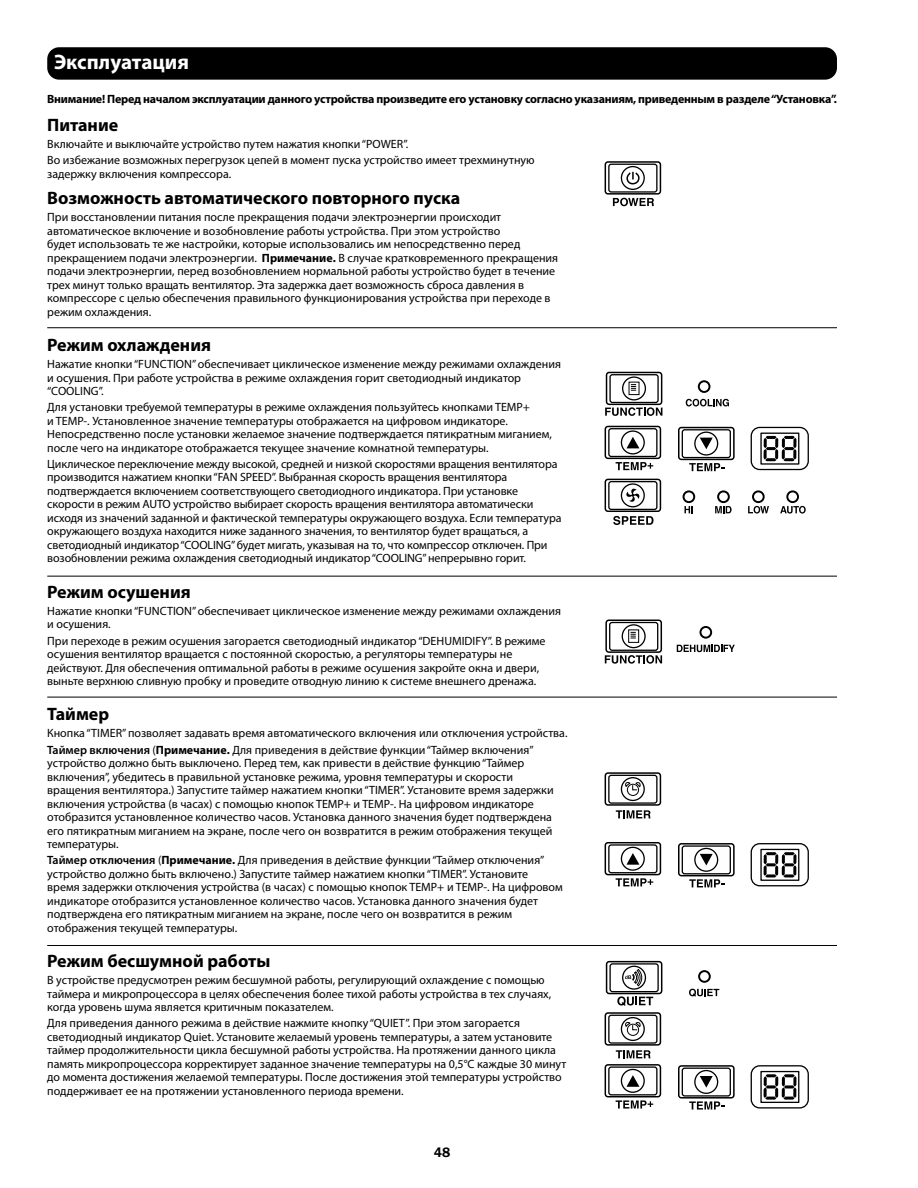
<style>
.page{position:relative;width:918px;height:1188px;background:#fff}
.page>*{position:absolute;margin:0;border:0;box-sizing:border-box;transform-origin:0 0}
.t1{font:700 21px "Myriad Pro";color:#fff}
.t2{font:700 18px "Myriad Pro";color:#000}
.t3{font:600 13.5px "Franklin Gothic IT Cby BT";color:#000}
.t4{font:12px/13.5px "Myriad Pro";color:#000}
.t5{font:700 12px "Myriad Pro";letter-spacing:-.02em;color:#000}
.s1{font-weight:700}
.s2{font-weight:600}
</style>
<div class="page">
<div style="left:47px;top:47px;width:790px;height:33px;background:#000;border-radius:12px"></div>
<hr style="left:47px;top:327px;width:790px;height:1px;background:#000">
<hr style="left:47px;top:576px;width:790px;height:1px;background:#000">
<hr style="left:47px;top:697px;width:790px;height:1px;background:#000">
<hr style="left:47px;top:945px;width:790px;height:1px;background:#000">
<div style="left:605px;top:161px;width:56px;height:34px;border:2px solid #000;border-radius:3px"></div>
<svg style="left:608px;top:163px;width:50px;height:43px"></svg>
<div style="left:606px;top:372px;width:56px;height:33px;border:2px solid #000;border-radius:3px"></div>
<svg style="left:605px;top:373px;width:57px;height:43px"></svg>
<div style="left:605px;top:620px;width:57px;height:33px;border:2px solid #000;border-radius:3px"></div>
<svg style="left:605px;top:621px;width:57px;height:43px"></svg>
<div style="left:698px;top:380px;width:12px;height:13px;border:2px solid #000;border-radius:50%"></div>
<svg style="left:686px;top:399px;width:43px;height:7px"></svg>
<div style="left:605px;top:426px;width:56px;height:33px;border:2px solid #000;border-radius:3px"></div>
<svg style="left:608px;top:427px;width:50px;height:43px"></svg>
<div style="left:605px;top:842px;width:56px;height:33px;border:2px solid #000;border-radius:3px"></div>
<svg style="left:608px;top:844px;width:50px;height:42px"></svg>
<div style="left:605px;top:1064px;width:56px;height:33px;border:2px solid #000;border-radius:3px"></div>
<svg style="left:608px;top:1066px;width:50px;height:43px"></svg>
<div style="left:678px;top:427px;width:57px;height:33px;border:2px solid #000;border-radius:3px"></div>
<svg style="left:681px;top:429px;width:51px;height:42px"></svg>
<div style="left:678px;top:843px;width:57px;height:33px;border:2px solid #000;border-radius:3px"></div>
<svg style="left:681px;top:845px;width:51px;height:42px"></svg>
<div style="left:678px;top:1065px;width:57px;height:34px;border:2px solid #000;border-radius:3px"></div>
<svg style="left:681px;top:1067px;width:51px;height:43px"></svg>
<div style="left:751px;top:427px;width:58px;height:43px;border:1px solid #000;border-radius:8px"></div>
<div style="left:760px;top:433px;width:39px;height:32px;border:1px solid #000"></div>
<svg style="left:764px;top:436px;width:32px;height:25px"></svg>
<div style="left:751px;top:843px;width:58px;height:43px;border:1px solid #000;border-radius:8px"></div>
<div style="left:760px;top:849px;width:39px;height:32px;border:1px solid #000"></div>
<svg style="left:764px;top:852px;width:32px;height:25px"></svg>
<div style="left:751px;top:1065px;width:58px;height:44px;border:1px solid #000;border-radius:8px"></div>
<div style="left:760px;top:1071px;width:39px;height:32px;border:1px solid #000"></div>
<svg style="left:764px;top:1074px;width:32px;height:26px"></svg>
<div style="left:605px;top:479px;width:56px;height:33px;border:2px solid #000;border-radius:3px"></div>
<svg style="left:608px;top:480px;width:50px;height:45px"></svg>
<svg style="left:682px;top:490px;width:124px;height:24px"></svg>
<div style="left:700px;top:626px;width:12px;height:13px;border:2px solid #000;border-radius:50%"></div>
<svg style="left:677px;top:645px;width:58px;height:7px"></svg>
<div style="left:605px;top:772px;width:56px;height:34px;border:2px solid #000;border-radius:3px"></div>
<svg style="left:616px;top:810px;width:35px;height:8px"></svg>
<svg style="left:608px;top:774px;width:50px;height:30px"></svg>
<div style="left:605px;top:1012px;width:56px;height:34px;border:2px solid #000;border-radius:3px"></div>
<svg style="left:616px;top:1050px;width:35px;height:8px"></svg>
<svg style="left:608px;top:1014px;width:50px;height:30px"></svg>
<div style="left:698px;top:970px;width:13px;height:13px;border:2px solid #000;border-radius:50%"></div>
<svg style="left:689px;top:989px;width:30px;height:8px"></svg>
<div style="left:606px;top:961px;width:56px;height:33px;border:2px solid #000;border-radius:3px"></div>
<svg style="left:609px;top:963px;width:50px;height:43px"></svg>
<h1 class="t1" style="left:54px;top:48px;width:136px">Эксплуатация</h1>
<p class="t5" style="left:47px;top:92px;width:791px">Внимание! Перед началом эксплуатации данного устройства произведите его установку согласно указаниям, приведенным в разделе “Установка”.</p>
<h2 class="t2" style="left:47px;top:113px;width:73px">Питание</h2>
<p class="t4" style="left:47px;top:136px;width:489px;line-height:16.2px">Включайте и выключайте устройство путем нажатия кнопки “POWER”.<br>Во избежание возможных перегрузок цепей в момент пуска устройство имеет трехминутную</p>
<p class="t4" style="left:47px;top:167px;width:186px">задержку включения компрессора.</p>
<h2 class="t2" style="left:47px;top:186px;width:415px">Возможность автоматического повторного пуска</h2>
<p class="t4" style="left:47px;top:210px;width:512px">При восстановлении питания после прекращения подачи электроэнергии происходит автоматическое включение и возобновление работы устройства. При этом устройство<br>будет использовать те же настройки, которые использовались им непосредственно перед прекращением подачи электроэнергии. <span class="s1">Примечание.</span> В случае кратковременного прекращения подачи электроэнергии, перед возобновлением нормальной работы устройство будет в течение трех минут только вращать вентилятор. Эта задержка дает возможность сброса давления в компрессоре с целью обеспечения правильного функционирования устройства при переходе в режим охлаждения.</p>
<h2 class="t2" style="left:47px;top:333px;width:165px">Режим охлаждения</h2>
<p class="t4" style="left:47px;top:357px;width:515px">Нажатие кнопки “FUNCTION” обеспечивает циклическое изменение между режимами охлаждения и осушения. При работе устройства в режиме охлаждения горит светодиодный индикатор “COOLING”.</p>
<p class="t4" style="left:47px;top:400px;width:506px">Для установки требуемой температуры в режиме охлаждения пользуйтесь кнопками TEMP+<br>и TEMP-. Установленное значение температуры отображается на цифровом индикаторе.<br>Непосредственно после установки желаемое значение подтверждается пятикратным миганием, после чего на индикаторе отображается текущее значение комнатной температуры.</p>
<p class="t4" style="left:47px;top:457px;width:516px">Циклическое переключение между высокой, средней и низкой скоростями вращения вентилятора производится нажатием кнопки “FAN SPEED”. Выбранная скорость вращения вентилятора подтверждается включением соответствующего светодиодного индикатора. При установке скорости в режим AUTO устройство выбирает скорость вращения вентилятора автоматически исходя из значений заданной и фактической температуры окружающего воздуха. Если температура окружающего воздуха находится ниже заданного значения, то вентилятор будет вращаться, а светодиодный индикатор “COOLING” будет мигать, указывая на то, что компрессор отключен. При возобновлении режима охлаждения светодиодный индикатор “COOLING” непрерывно горит.</p>
<h2 class="t2" style="left:47px;top:580px;width:145px">Режим осушения</h2>
<p class="t4" style="left:47px;top:604px;width:515px">Нажатие кнопки “FUNCTION” обеспечивает циклическое изменение между режимами охлаждения и осушения.</p>
<p class="t4" style="left:47px;top:634px;width:500px">При переходе в режим осушения загорается светодиодный индикатор “DEHUMIDIFY”. В режиме осушения вентилятор вращается с постоянной скоростью, а регуляторы температуры не действуют. Для обеспечения оптимальной работы в режиме осушения закройте окна и двери, выньте верхнюю сливную пробку и проведите отводную линию к системе внешнего дренажа.</p>
<h2 class="t2" style="left:47px;top:702px;width:63px">Таймер</h2>
<p class="t4" style="left:47px;top:725px;width:522px;line-height:16.2px">Кнопка “TIMER” позволяет задавать время автоматического включения или отключения устройства.<br><span class="s2">Таймер включения</span> (<span class="s1">Примечание.</span> Для приведения в действие функции “Таймер включения”</p>
<p class="t4" style="left:47px;top:756px;width:508px">устройство должно быть выключено. Перед тем, как привести в действие функцию “Таймер включения”, убедитесь в правильной установке режима, уровня температуры и скорости вращения вентилятора.) Запустите таймер нажатием кнопки “TIMER”. Установите время задержки включения устройства (в часах) с помощью кнопок TEMP+ и TEMP-. На цифровом индикаторе отобразится установленное количество часов. Установка данного значения будет подтверждена его пятикратным миганием на экране, после чего он возвратится в режим отображения текущей температуры.</p>
<p class="t4" style="left:47px;top:853px;width:517px"><span class="s2">Таймер отключения</span> (<span class="s1">Примечание.</span> Для приведения в действие функции “Таймер отключения” устройство должно быть включено.) Запустите таймер нажатием кнопки “TIMER”. Установите время задержки отключения устройства (в часах) с помощью кнопок TEMP+ и TEMP-. На цифровом индикаторе отобразится установленное количество часов. Установка данного значения будет подтверждена его пятикратным миганием на экране, после чего он возвратится в режим отображения текущей температуры.</p>
<h2 class="t2" style="left:47px;top:949px;width:225px">Режим бесшумной работы</h2>
<p class="t4" style="left:47px;top:973px;width:506px">В устройстве предусмотрен режим бесшумной работы, регулирующий охлаждение с помощью таймера и микропроцессора в целях обеспечения более тихой работы устройства в тех случаях, когда уровень шума является критичным показателем.</p>
<p class="t4" style="left:47px;top:1016px;width:521px">Для приведения данного режима в действие нажмите кнопку “QUIET”. При этом загорается светодиодный индикатор Quiet. Установите желаемый уровень температуры, а затем установите таймер продолжительности цикла бесшумной работы устройства. На протяжении данного цикла память микропроцессора корректирует заданное значение температуры на 0,5°C каждые 30 минут до момента достижения желаемой температуры. После достижения этой температуры устройство поддерживает ее на протяжении установленного периода времени.</p>
<p class="t3" style="left:434px;top:1144px;width:18px">48</p>
</div>
